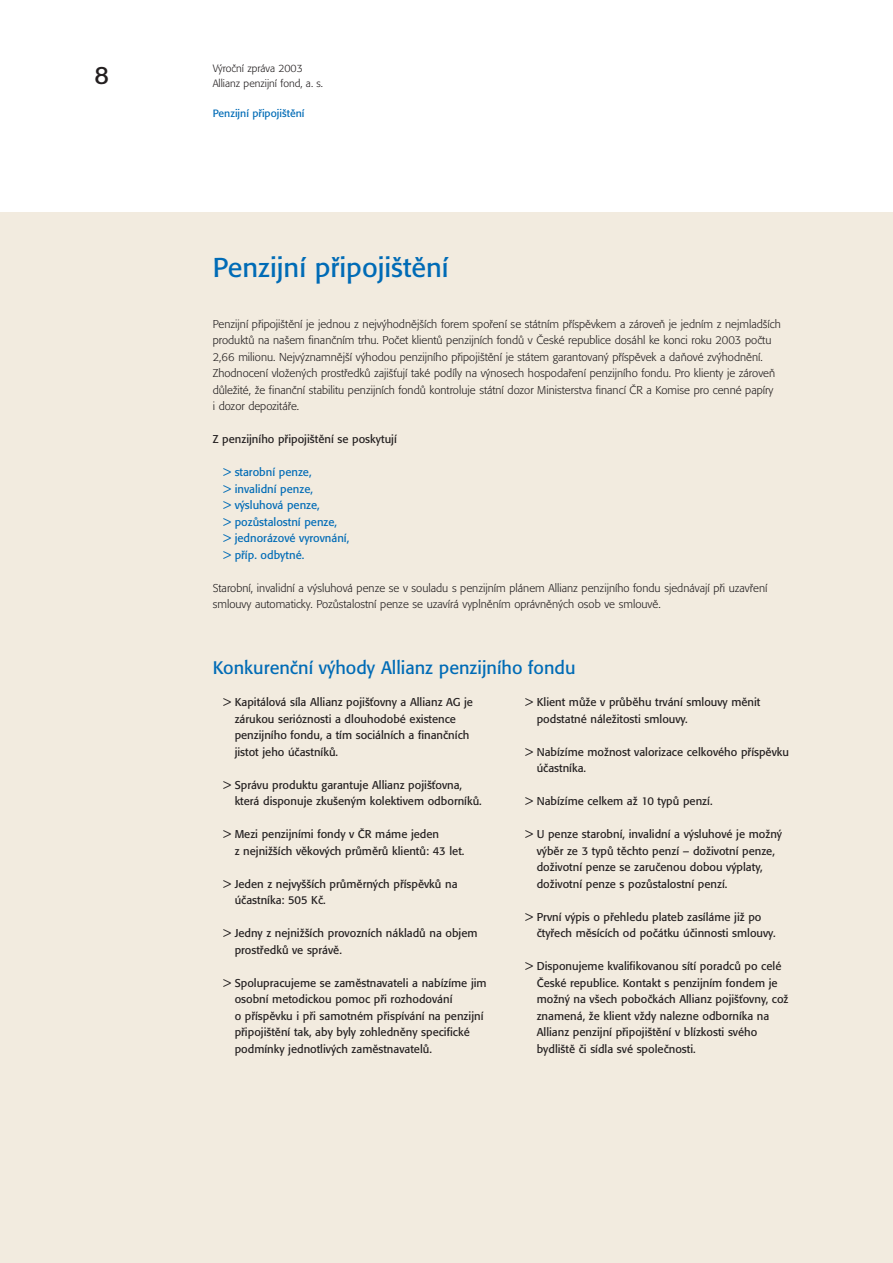
<style>
.page{position:relative;width:893px;height:1263px;background:#fff}
.page>*{position:absolute;margin:0;border:0;box-sizing:border-box;transform-origin:0 0}
.t1{font:27px "Formata CE";color:#006bb6}
.t2{font:24.9px "Formata CE";color:#231f20}
.t3{font:18px "Formata CE";color:#006bb6}
.t4{font:11.25px/16.5px "Formata CE";color:#231f20}
.t5{font:300 11.25px/16.5px "Formata CE";color:#231f20}
.t6{font:11.25px/16.5px "Formata CE";color:#006bb6}
.t7{font:300 10.5px/15px "Formata CE";color:#231f20}
.t8{font:10.5px "Formata CE";color:#006bb6}
</style>
<div class="page">
<div style="left:0;top:213px;width:892px;height:1050px;background:#f2ebdf"></div>
<h2 class="t2" style="left:95px;top:64px;width:16px">8</h2>
<p class="t7" style="left:213px;top:61px;width:112px">Výroční zpráva 2003<br>Allianz penzijní fond, a. s.</p>
<p class="t8" style="left:213px;top:109px;width:93px">Penzijní připojištění</p>
<h1 class="t1" style="left:213px;top:255px;width:237px">Penzijní připojištění</h1>
<p class="t5" style="left:213px;top:316px;width:569px">Penzijní připojištění je jednou z nejvýhodnějších forem spoření se státním příspěvkem a zároveň je jedním z nejmladších produktů na našem finančním trhu. Počet klientů penzijních fondů v České republice dosáhl ke konci roku 2003 počtu 2,66 milionu. Nejvýznamnější výhodou penzijního připojištění je státem garantovaný příspěvek a daňové zvýhodnění.<br>Zhodnocení vložených prostředků zajišťují také podíly na výnosech hospodaření penzijního fondu. Pro klienty je zároveň důležité, že finanční stabilitu penzijních fondů kontroluje státní dozor Ministerstva financí ČR a Komise pro cenné papíry<br>i dozor depozitáře.</p>
<p class="t4" style="left:213px;top:432px;width:186px">Z penzijního připojištění se poskytují</p>
<p class="t6" style="left:223px;top:465px;width:127px">&gt; starobní penze,<br>&gt; invalidní penze,<br>&gt; výsluhová penze,<br>&gt; pozůstalostní penze,<br>&gt; jednorázové vyrovnání, &gt; příp. odbytné.</p>
<p class="t5" style="left:213px;top:580px;width:556px">Starobní, invalidní a výsluhová penze se v souladu s penzijním plánem Allianz penzijního fondu sjednávají při uzavření smlouvy automaticky. Pozůstalostní penze se uzavírá vyplněním oprávněných osob ve smlouvě.</p>
<h3 class="t3" style="left:213px;top:660px;width:364px">Konkurenční výhody Allianz penzijního fondu</h3>
<p class="t4" style="left:235px;top:695px;width:240px;text-indent:-11px">&gt; Kapitálová síla Allianz pojišťovny a Allianz AG je zárukou serióznosti a dlouhodobé existence penzijního fondu, a tím sociálních a finančních jistot jeho účastníků.</p>
<p class="t4" style="left:235px;top:777px;width:249px;text-indent:-11px">&gt; Správu produktu garantuje Allianz pojišťovna, která disponuje zkušeným kolektivem odborníků.</p>
<p class="t4" style="left:235px;top:827px;width:231px;text-indent:-11px">&gt; Mezi penzijními fondy v ČR máme jeden<br>z nejnižších věkových průměrů klientů: 43 let.</p>
<p class="t4" style="left:235px;top:876px;width:224px;text-indent:-11px">&gt; Jeden z nejvyšších průměrných příspěvků na účastníka: 505 Kč.</p>
<p class="t4" style="left:235px;top:926px;width:244px;text-indent:-11px">&gt; Jedny z nejnižších provozních nákladů na objem prostředků ve správě.</p>
<p class="t4" style="left:235px;top:975px;width:253px;text-indent:-11px">&gt; Spolupracujeme se zaměstnavateli a nabízíme jim osobní metodickou pomoc při rozhodování<br>o příspěvku i při samotném přispívání na penzijní připojištění tak, aby byly zohledněny specifické podmínky jednotlivých zaměstnavatelů.</p>
<p class="t4" style="left:536px;top:695px;width:225px;text-indent:-11px">&gt; Klient může v průběhu trvání smlouvy měnit podstatné náležitosti smlouvy.</p>
<p class="t4" style="left:536px;top:744px;width:254px;text-indent:-11px">&gt; Nabízíme možnost valorizace celkového příspěvku účastníka.</p>
<p class="t4" style="left:525px;top:794px;width:188px">&gt; Nabízíme celkem až 10 typů penzí.</p>
<p class="t4" style="left:536px;top:827px;width:247px;text-indent:-11px">&gt; U penze starobní, invalidní a výsluhové je možný výběr ze 3 typů těchto penzí – doživotní penze, doživotní penze se zaručenou dobou výplaty, doživotní penze s pozůstalostní penzí.</p>
<p class="t4" style="left:536px;top:909px;width:240px;text-indent:-11px">&gt; První výpis o přehledu plateb zasíláme již po čtyřech měsících od počátku účinnosti smlouvy.</p>
<p class="t4" style="left:536px;top:959px;width:253px;text-indent:-11px">&gt; Disponujeme kvalifikovanou sítí poradců po celé České republice. Kontakt s penzijním fondem je možný na všech pobočkách Allianz pojišťovny, což znamená, že klient vždy nalezne odborníka na Allianz penzijní připojištění v blízkosti svého bydliště či sídla své společnosti.</p>
</div>
